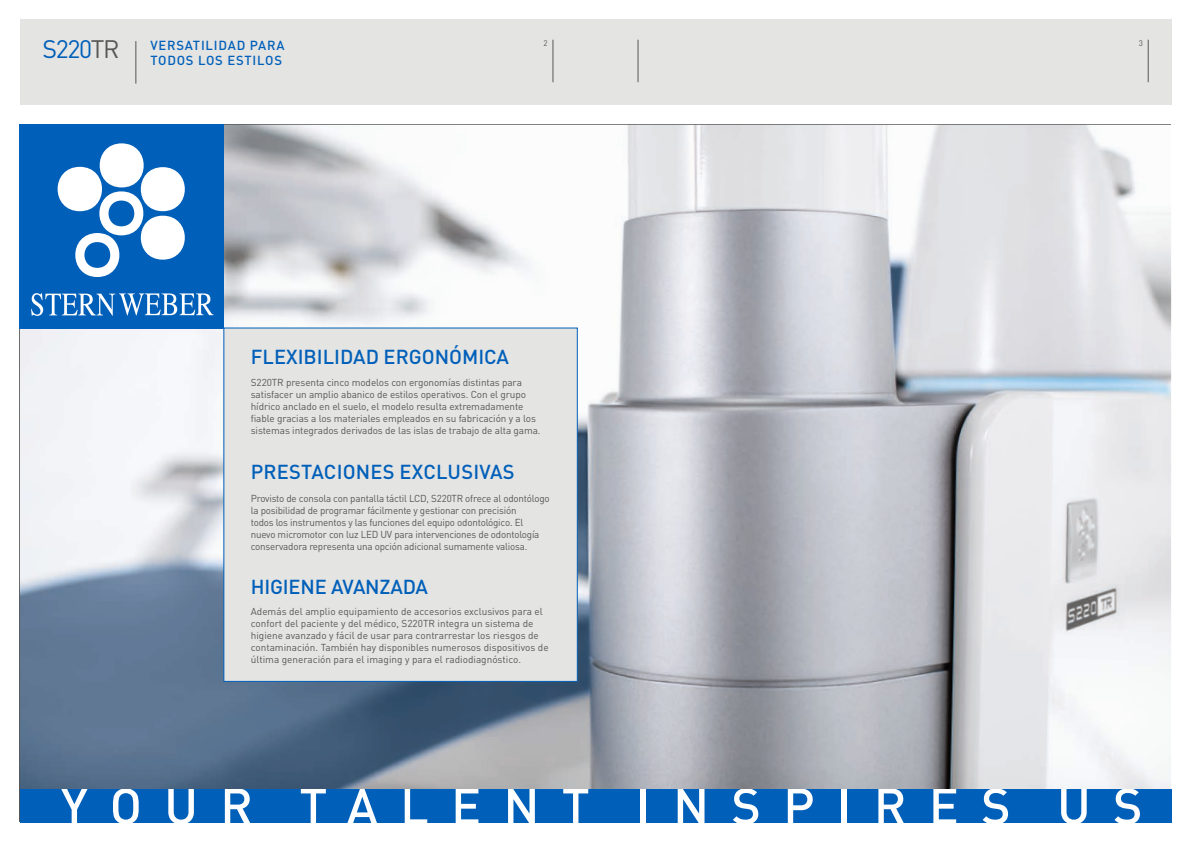
<style>
.page{position:relative;width:1191px;height:842px;background:#fff}
.page>*{position:absolute;margin:0;border:0;box-sizing:border-box;transform-origin:0 0}
.t1{font:500 50px "DIN Pro";letter-spacing:.445em;color:#fff}
.t2{font:25px "DIN Pro";letter-spacing:-.055em;color:#005fb9}
.t3{font:500 20px "DIN Pro";color:#005fb9}
.t4{font:500 13px/15.6px "DIN Pro";letter-spacing:.06em;color:#005fb9}
.t5{font:10px/12px "DIN Pro";letter-spacing:-.01em;color:#575756}
.t6{font:8px "DIN Pro";color:#575756}
.s1{color:#575756}
</style>
<div class="page">
<div style="left:20px;top:20px;width:1151px;height:85px;background:#e4e4e3"></div>
<hr style="left:136px;top:41px;width:1px;height:43px;background:#575756">
<hr style="left:553px;top:40px;width:1px;height:42px;background:#575756">
<hr style="left:1148px;top:40px;width:1px;height:42px;background:#575756">
<hr style="left:638px;top:40px;width:1px;height:42px;background:#575756">
<img style="left:20px;top:125px;width:1151px;height:664px">
<div style="left:20px;top:125px;width:204px;height:204px;background:#005fb9"></div>
<svg style="left:31px;top:293px;width:182px;height:23px"></svg>
<svg style="left:57px;top:143px;width:128px;height:134px"></svg>
<div style="left:223px;top:327px;width:355px;height:355px;background:#e4e4e3;border:1px solid #005fb9"></div>
<div style="left:20px;top:789px;width:1151px;height:33px;background:#005fb9"></div>
<h2 class="t2" style="left:43px;top:32px;width:78px">S220<span class="s1">TR</span></h2>
<p class="t6" style="left:543px;top:37px;width:6px">2</p>
<p class="t6" style="left:1138px;top:37px;width:6px">3</p>
<h3 class="t4" style="left:150px;top:37px;width:136px">VERSATILIDAD PARA<br>TODOS LOS ESTILOS</h3>
<h3 class="t3" style="left:251px;top:343px;width:260px">FLEXIBILIDAD ERGONÓMICA</h3>
<p class="t5" style="left:251px;top:376px;width:291px">S220TR presenta cinco modelos con ergonomías distintas para satisfacer un amplio abanico de estilos operativos. Con el grupo hídrico anclado en el suelo, el modelo resulta extremadamente fiable gracias a los materiales empleados en su fabricación y a los sistemas integrados derivados de las islas de trabajo de alta gama.</p>
<h3 class="t3" style="left:251px;top:458px;width:265px">PRESTACIONES EXCLUSIVAS</h3>
<p class="t5" style="left:251px;top:492px;width:300px">Provisto de consola con pantalla táctil LCD, S220TR ofrece al odontólogo la posibilidad de programar fácilmente y gestionar con precisión<br>todos los instrumentos y las funciones del equipo odontológico. El nuevo micromotor con luz LED UV para intervenciones de odontología conservadora representa una opción adicional sumamente valiosa.</p>
<h3 class="t3" style="left:251px;top:573px;width:179px">HIGIENE AVANZADA</h3>
<p class="t5" style="left:251px;top:605px;width:299px">Además del amplio equipamiento de accesorios exclusivos para el confort del paciente y del médico, S220TR integra un sistema de higiene avanzado y fácil de usar para contrarrestar los riesgos de contaminación. También hay disponibles numerosos dispositivos de última generación para el imaging y para el radiodiagnóstico.</p>
<h1 class="t1" style="left:61px;top:772px;width:1083px">YOUR TALENT INSPIRES US</h1>
</div>
